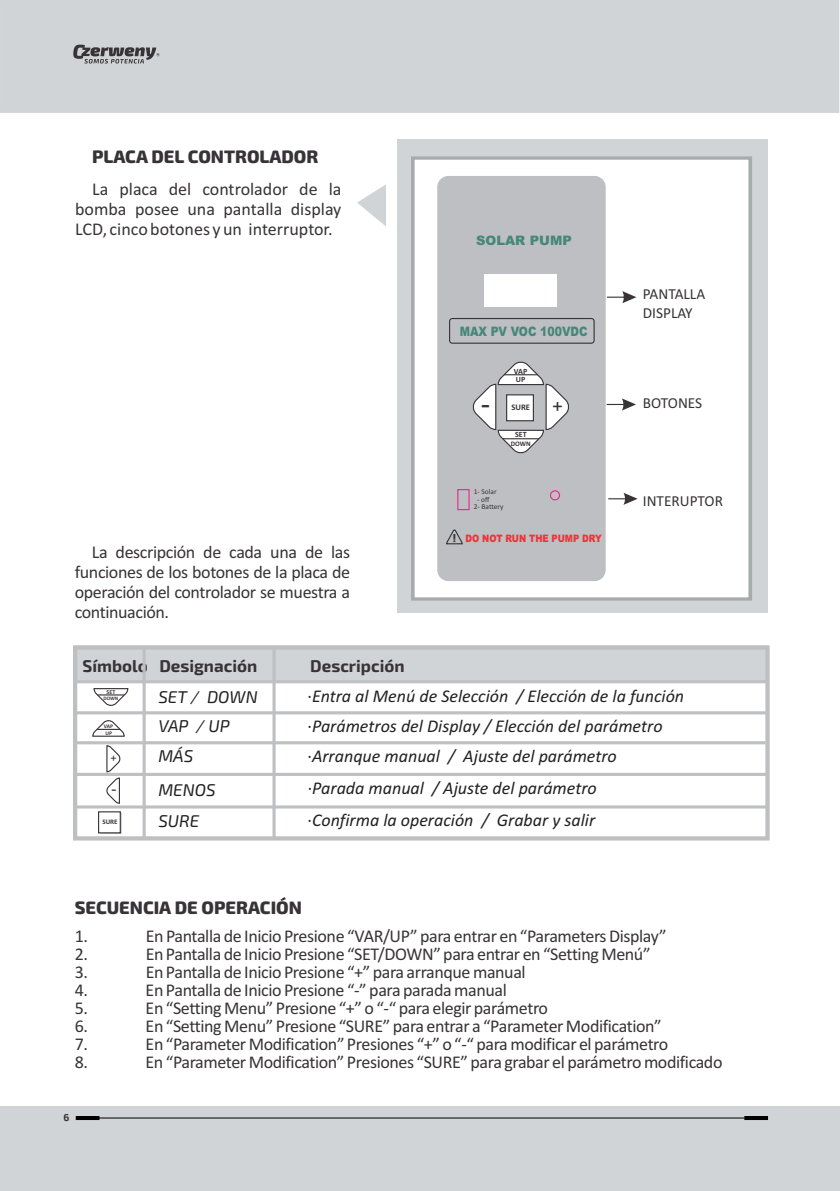
<style>
.page{position:relative;width:840px;height:1191px;background:#fff}
.page>*{position:absolute;margin:0;border:0;box-sizing:border-box;transform-origin:0 0}
.t1{font:26.4px "Arial";color:#383336}
.t2{font:18px/20px "Calibri";letter-spacing:-.025em;color:#383336;text-align:justify}
.t3{font:italic 18px/30px "Calibri";color:#212121}
.t4{font:700 18px "Exo 2";color:#383336}
.t5{font:700 17px "Exo 2";color:#383336}
.t6{font:italic 17px/29.4px "Exo 2";color:#212121}
.t7{font:15.4px/18.2px "Calibri";color:#383336}
.t8{font:14.6px "Arial";color:#383336}
.t9{font:900 13px "Arial";color:#47877a;scale:.84 1}
.t10{font:900 13px "Arial";color:#47877a}
.t11{font:10.8px "Arial";color:#383336}
.t12{font:900 10.2px "Arial";color:#ed3338;scale:.84 1}
.t13{font:700 10px "Exo 2";color:#383336}
.t14{font:700 8.6px "Calibri";color:#383336}
.t15{font:700 8px/8px "Calibri";color:#383336}
.t16{font:7.4px/7.6px "Calibri";color:#383336}
.t17{font:700 7px "Calibri";color:#383336}
.t18{font:700 6px "Calibri";color:#383336}
.t19{font:700 5.6px/6.8px "Calibri";color:#383336}
.t20{font:700 5.2px "Calibri";color:#383336}
.s1{font-family:"Arial";font-weight:400;font-size:18.6px}
.s2{font-family:"Calibri";font-weight:700;font-size:11.8px;color:#383336}
.s3{font-style:normal}
</style>
<div class="page">
<div style="left:397px;top:140px;width:370px;height:473px;background:#d1d4d6"></div>
<svg style="left:411px;top:156px;width:341px;height:445px;fill:#fff"></svg>
<div style="left:437px;top:176px;width:168px;height:405px;background:#bdbfc2;border:1px solid #bdbfc2;border-radius:11px"></div>
<div style="left:0;top:1106px;width:839px;height:84px;background:#d1d4d6"></div>
<hr style="left:79px;top:1117px;width:665px;height:1px;background:#000">
<hr style="left:744px;top:1116px;width:23px;height:4px;background:#000">
<hr style="left:76px;top:1116px;width:23px;height:4px;background:#000">
<div style="left:0;top:0;width:839px;height:113px;background:#d1d4d6"></div>
<svg style="left:73px;top:45px;width:86px;height:18px"></svg>
<svg style="left:606px;top:398px;width:29px;height:12px"></svg>
<svg style="left:608px;top:493px;width:29px;height:12px"></svg>
<svg style="left:606px;top:291px;width:30px;height:12px"></svg>
<div style="left:449px;top:318px;width:145px;height:26px;background:#bdbfc2;border:1px solid #383336;border-radius:3px"></div>
<svg style="left:357px;top:184px;width:29px;height:42px"></svg>
<div style="left:484px;top:274px;width:72px;height:32px;background:#fff"></div>
<svg style="left:472px;top:361px;width:97px;height:93px"></svg>
<svg style="left:446px;top:529px;width:17px;height:16px"></svg>
<div style="left:457px;top:489px;width:12px;height:21px;border:1px solid #ed268f"></div>
<div style="left:549px;top:490px;width:10px;height:10px;border:1px solid #ed268f;border-radius:50%"></div>
<svg style="left:74px;top:645px;width:694px;height:195px"></svg>
<p class="t4" style="left:92px;top:150px;width:228px">PLACA DEL CONTROLADOR</p>
<p class="t2" style="left:75px;top:180px;width:268px;text-indent:17px">La placa del controlador de la bomba posee una pantalla display LCD, cinco botones y un interruptor.</p>
<p class="t2" style="left:75px;top:543px;width:276px;text-indent:17px">La descripción de cada una de las funciones de los botones de la placa de operación del controlador se muestra a continuación.</p>
<p class="t10" style="left:476px;top:235px;width:97px">SOLAR PUMP</p>
<p class="t9" style="left:459px;top:326px;width:154px">MAX PV VOC 100VDC</p>
<p class="t15" style="left:513px;top:368px;width:15px">VAP<br>UP</p>
<h1 class="t1" style="left:481px;top:394px;width:10px">-</h1>
<p class="t14" style="left:511px;top:404px;width:53px">SURE <span class="s1">+</span></p>
<p class="t15" style="left:514px;top:431px;width:13px">SET</p>
<p class="t17" style="left:510px;top:440px;width:21px">DOWN</p>
<p class="t16" style="left:473px;top:488px;width:24px">1- Solar</p>
<p class="t16" style="left:473px;top:496px;width:31px;text-indent:3px">- off<br>2- Battery</p>
<p class="t12" style="left:451px;top:534px;width:180px"><span class="s2">!</span> DO NOT RUN THE PUMP DRY</p>
<p class="t7" style="left:642px;top:286px;width:64px">PANTALLA<br>DISPLAY</p>
<p class="t7" style="left:642px;top:395px;width:61px">BOTONES</p>
<p class="t7" style="left:642px;top:493px;width:82px">INTERUPTOR</p>
<p class="t5" style="left:82px;top:660px;width:176px">Símbolo Designación</p>
<p class="t5" style="left:310px;top:660px;width:96px">Descripción</p>
<p class="t6" style="left:158px;top:684px;width:101px">SET / DOWN<br>VAP / UP<br>MÁS</p>
<p class="t6" style="left:158px;top:775px;width:59px;line-height:31.2px">MENOS<br>SURE</p>
<p class="t3" style="left:307px;top:682px;width:378px"><span class="s3">·</span>Entra al Menú de Selección / Elección de la función <span class="s3">·</span>Parámetros del Display / Elección del parámetro <span class="s3">·</span>Arranque manual / Ajuste del parámetro</p>
<p class="t3" style="left:307px;top:773px;width:291px;line-height:32.4px"><span class="s3">·</span>Parada manual / Ajuste del parámetro <span class="s3">·</span>Confirma la operación / Grabar y salir</p>
<p class="t18" style="left:106px;top:689px;width:10px">SET</p>
<p class="t20" style="left:103px;top:696px;width:16px">DOWN</p>
<p class="t19" style="left:104px;top:723px;width:11px">VAP<br>UP</p>
<p class="t11" style="left:110px;top:754px;width:8px">+</p>
<p class="t8" style="left:111px;top:783px;width:6px">-</p>
<p class="t17" style="left:102px;top:819px;width:17px">SURE</p>
<p class="t4" style="left:75px;top:901px;width:228px">SECUENCIA DE OPERACIÓN</p>
<p class="t2" style="left:75px;top:928px;width:15px">1.</p>
<p class="t2" style="left:146px;top:928px;width:522px">En Pantalla de Inicio Presione “VAR/UP” para entrar en “Parameters Display”</p>
<p class="t2" style="left:75px;top:946px;width:15px">2.</p>
<p class="t2" style="left:146px;top:946px;width:506px">En Pantalla de Inicio Presione “SET/DOWN” para entrar en “Setting Menú”</p>
<p class="t2" style="left:75px;top:964px;width:15px">3.</p>
<p class="t2" style="left:146px;top:964px;width:381px">En Pantalla de Inicio Presione “+” para arranque manual</p>
<p class="t2" style="left:75px;top:982px;width:15px">4.</p>
<p class="t2" style="left:145px;top:982px;width:362px">En Pantalla de Inicio Presione “-” para parada manual</p>
<p class="t2" style="left:75px;top:1000px;width:15px">5.</p>
<p class="t2" style="left:145px;top:1000px;width:403px">En “Setting Menu” Presione “+” o “-“ para elegir parámetro</p>
<p class="t2" style="left:75px;top:1018px;width:15px">6.</p>
<p class="t2" style="left:145px;top:1018px;width:517px">En “Setting Menu” Presione “SURE” para entrar a “Parameter Modification”</p>
<p class="t2" style="left:75px;top:1036px;width:15px">7.</p>
<p class="t2" style="left:145px;top:1036px;width:524px">En “Parameter Modification” Presiones “+” o “-“ para modificar el parámetro</p>
<p class="t2" style="left:75px;top:1054px;width:15px">8.</p>
<p class="t2" style="left:145px;top:1054px;width:578px">En “Parameter Modification” Presiones “SURE” para grabar el parámetro modificado</p>
<p class="t13" style="left:63px;top:1114px;width:7px">6</p>
</div>
